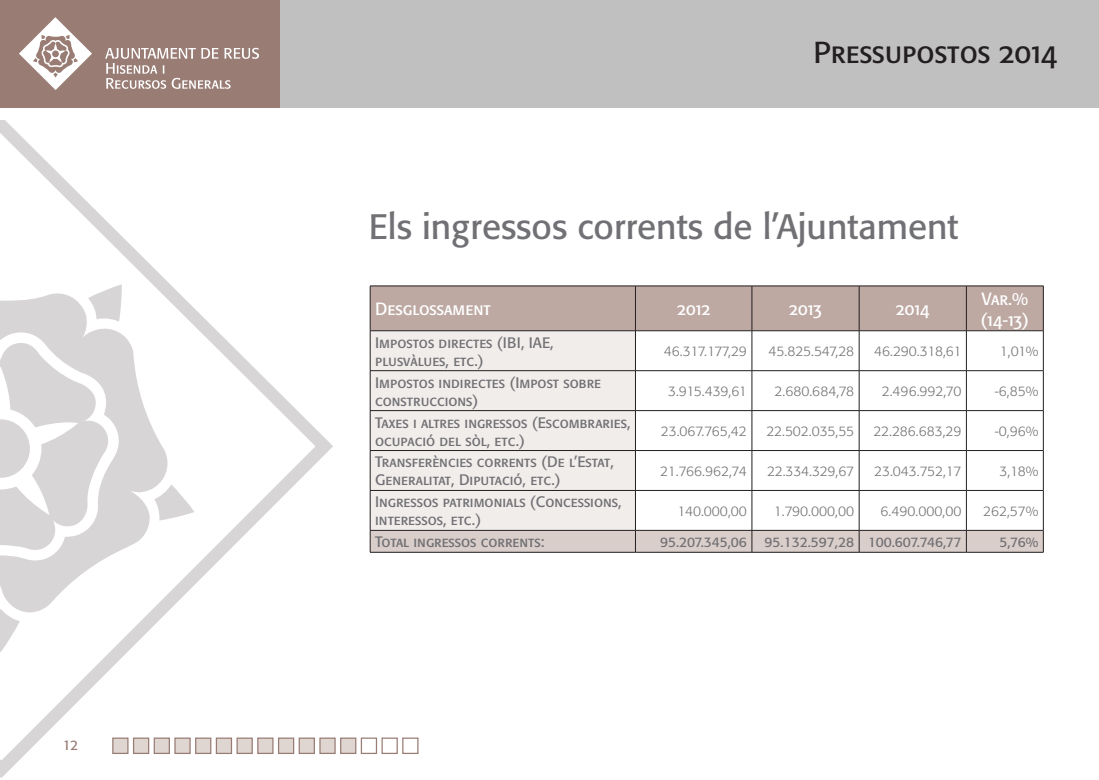
<style>
.page{position:relative;width:1099px;height:780px;background:#fff}
.page>*{position:absolute;margin:0;border:0;box-sizing:border-box;transform-origin:0 0}
.t1{font:35px "Formata";color:#717074}
.t2{font:30px "Formata Regular SC";color:#231f20}
.t3{font:17.5px/21px "Formata Regular SC";color:#fff}
.t4{font:15px/18px "Formata Regular SC";color:#717074}
.t5{font:300 13.75px "Formata";letter-spacing:-.02em;color:#717074}
.t6{font:13.75px "Formata";color:#717074}
.t7{font:13.75px "Formata";color:#997d75}
</style>
<div class="page">
<div style="left:361px;top:737px;width:16px;height:17px;border:1px solid #997d75"></div>
<div style="left:381px;top:737px;width:17px;height:17px;border:1px solid #997d75"></div>
<div style="left:402px;top:737px;width:16px;height:17px;border:1px solid #997d75"></div>
<div style="left:107px;top:0;width:991px;height:108px;background:#c1c0c0"></div>
<div style="left:0;top:0;width:280px;height:108px;background:#997d75"></div>
<svg style="left:0;top:121px;width:333px;height:657px"></svg>
<svg style="left:177px;top:483px;width:17px;height:38px"></svg>
<svg style="left:0;top:279px;width:177px;height:343px"></svg>
<svg style="left:0;top:290px;width:167px;height:322px"></svg>
<svg style="left:0;top:331px;width:120px;height:384px"></svg>
<svg style="left:0;top:331px;width:117px;height:230px"></svg>
<svg style="left:105px;top:48px;width:154px;height:41px"></svg>
<svg style="left:19px;top:17px;width:73px;height:73px"></svg>
<div style="left:52px;top:50px;width:7px;height:7px;background:#997d75;border-radius:50%"></div>
<div style="left:340px;top:737px;width:16px;height:17px;background:#dfd5d1;border:1px solid #997d75"></div>
<div style="left:319px;top:737px;width:17px;height:17px;background:#dfd5d1;border:1px solid #997d75"></div>
<div style="left:298px;top:737px;width:17px;height:17px;background:#dfd5d1;border:1px solid #997d75"></div>
<div style="left:278px;top:737px;width:16px;height:17px;background:#dfd5d1;border:1px solid #997d75"></div>
<div style="left:257px;top:737px;width:16px;height:17px;background:#dfd5d1;border:1px solid #997d75"></div>
<div style="left:236px;top:737px;width:17px;height:17px;background:#dfd5d1;border:1px solid #997d75"></div>
<div style="left:216px;top:737px;width:16px;height:17px;background:#dfd5d1;border:1px solid #997d75"></div>
<div style="left:195px;top:737px;width:16px;height:17px;background:#dfd5d1;border:1px solid #997d75"></div>
<div style="left:174px;top:737px;width:17px;height:17px;background:#dfd5d1;border:1px solid #997d75"></div>
<div style="left:154px;top:737px;width:16px;height:17px;background:#dfd5d1;border:1px solid #997d75"></div>
<div style="left:133px;top:737px;width:16px;height:17px;background:#dfd5d1;border:1px solid #997d75"></div>
<div style="left:112px;top:737px;width:16px;height:17px;background:#dfd5d1;border:1px solid #997d75"></div>
<div style="left:371px;top:287px;width:672px;height:43px;background:#bda8a2"></div>
<div style="left:371px;top:331px;width:264px;height:199px;background:#f0edeb"></div>
<svg style="left:636px;top:331px;width:407px;height:199px"></svg>
<hr style="left:370px;top:286px;width:265px;height:1px;background:#231f20">
<hr style="left:370px;top:286px;width:1px;height:44px;background:#231f20">
<hr style="left:635px;top:286px;width:117px;height:1px;background:#231f20">
<hr style="left:635px;top:286px;width:1px;height:44px;background:#231f20">
<hr style="left:752px;top:286px;width:107px;height:1px;background:#231f20">
<hr style="left:751px;top:286px;width:1px;height:44px;background:#231f20">
<hr style="left:859px;top:286px;width:107px;height:1px;background:#231f20">
<hr style="left:859px;top:286px;width:1px;height:44px;background:#231f20">
<hr style="left:966px;top:286px;width:77px;height:1px;background:#231f20">
<hr style="left:966px;top:286px;width:1px;height:44px;background:#231f20">
<hr style="left:1043px;top:286px;width:1px;height:44px;background:#231f20">
<hr style="left:370px;top:330px;width:265px;height:1px;background:#231f20">
<hr style="left:370px;top:331px;width:1px;height:39px;background:#231f20">
<hr style="left:635px;top:330px;width:117px;height:1px;background:#231f20">
<hr style="left:635px;top:331px;width:1px;height:39px;background:#231f20">
<hr style="left:752px;top:330px;width:107px;height:1px;background:#231f20">
<hr style="left:751px;top:331px;width:1px;height:39px;background:#231f20">
<hr style="left:859px;top:330px;width:107px;height:1px;background:#231f20">
<hr style="left:859px;top:331px;width:1px;height:39px;background:#231f20">
<hr style="left:966px;top:330px;width:77px;height:1px;background:#231f20">
<hr style="left:966px;top:331px;width:1px;height:39px;background:#231f20">
<hr style="left:1043px;top:331px;width:1px;height:39px;background:#231f20">
<hr style="left:370px;top:370px;width:265px;height:1px;background:#231f20">
<hr style="left:370px;top:371px;width:1px;height:39px;background:#231f20">
<hr style="left:635px;top:370px;width:117px;height:1px;background:#231f20">
<hr style="left:635px;top:371px;width:1px;height:39px;background:#231f20">
<hr style="left:752px;top:370px;width:107px;height:1px;background:#231f20">
<hr style="left:751px;top:371px;width:1px;height:39px;background:#231f20">
<hr style="left:859px;top:370px;width:107px;height:1px;background:#231f20">
<hr style="left:859px;top:371px;width:1px;height:39px;background:#231f20">
<hr style="left:966px;top:370px;width:77px;height:1px;background:#231f20">
<hr style="left:966px;top:371px;width:1px;height:39px;background:#231f20">
<hr style="left:1043px;top:371px;width:1px;height:39px;background:#231f20">
<hr style="left:370px;top:410px;width:265px;height:1px;background:#231f20">
<hr style="left:370px;top:411px;width:1px;height:39px;background:#231f20">
<hr style="left:635px;top:410px;width:117px;height:1px;background:#231f20">
<hr style="left:635px;top:411px;width:1px;height:39px;background:#231f20">
<hr style="left:752px;top:410px;width:107px;height:1px;background:#231f20">
<hr style="left:751px;top:411px;width:1px;height:39px;background:#231f20">
<hr style="left:859px;top:410px;width:107px;height:1px;background:#231f20">
<hr style="left:859px;top:411px;width:1px;height:39px;background:#231f20">
<hr style="left:966px;top:410px;width:77px;height:1px;background:#231f20">
<hr style="left:966px;top:411px;width:1px;height:39px;background:#231f20">
<hr style="left:1043px;top:411px;width:1px;height:39px;background:#231f20">
<hr style="left:370px;top:450px;width:265px;height:1px;background:#231f20">
<hr style="left:370px;top:450px;width:1px;height:40px;background:#231f20">
<hr style="left:635px;top:450px;width:117px;height:1px;background:#231f20">
<hr style="left:635px;top:450px;width:1px;height:40px;background:#231f20">
<hr style="left:752px;top:450px;width:107px;height:1px;background:#231f20">
<hr style="left:751px;top:450px;width:1px;height:40px;background:#231f20">
<hr style="left:859px;top:450px;width:107px;height:1px;background:#231f20">
<hr style="left:859px;top:450px;width:1px;height:40px;background:#231f20">
<hr style="left:966px;top:450px;width:77px;height:1px;background:#231f20">
<hr style="left:966px;top:450px;width:1px;height:40px;background:#231f20">
<hr style="left:1043px;top:450px;width:1px;height:40px;background:#231f20">
<hr style="left:370px;top:490px;width:265px;height:1px;background:#231f20">
<hr style="left:370px;top:490px;width:1px;height:40px;background:#231f20">
<hr style="left:635px;top:490px;width:117px;height:1px;background:#231f20">
<hr style="left:635px;top:490px;width:1px;height:40px;background:#231f20">
<hr style="left:752px;top:490px;width:107px;height:1px;background:#231f20">
<hr style="left:751px;top:490px;width:1px;height:40px;background:#231f20">
<hr style="left:859px;top:490px;width:107px;height:1px;background:#231f20">
<hr style="left:859px;top:490px;width:1px;height:40px;background:#231f20">
<hr style="left:966px;top:490px;width:77px;height:1px;background:#231f20">
<hr style="left:966px;top:490px;width:1px;height:40px;background:#231f20">
<hr style="left:1043px;top:490px;width:1px;height:40px;background:#231f20">
<svg style="left:370px;top:530px;width:674px;height:22px;background:#cec3c0"></svg>
<hr style="left:370px;top:552px;width:265px;height:1px;background:#231f20">
<hr style="left:635px;top:552px;width:117px;height:1px;background:#231f20">
<hr style="left:752px;top:552px;width:107px;height:1px;background:#231f20">
<hr style="left:859px;top:552px;width:107px;height:1px;background:#231f20">
<hr style="left:966px;top:552px;width:77px;height:1px;background:#231f20">
<p class="t7" style="left:63px;top:737px;width:17px">12</p>
<h2 class="t2" style="left:813px;top:34px;width:245px">Pressupostos 2014</h2>
<h1 class="t1" style="left:369px;top:205px;width:591px">Els ingressos corrents de l’Ajuntament</h1>
<p class="t3" style="left:375px;top:298px;width:117px">Desglossament</p>
<p class="t3" style="left:677px;top:298px;width:35px">2012</p>
<p class="t3" style="left:789px;top:298px;width:34px">2013</p>
<p class="t3" style="left:895px;top:298px;width:35px">2014</p>
<p class="t3" style="left:980px;top:288px;width:50px">Var.% (14-13)</p>
<p class="t4" style="left:375px;top:333px;width:180px">Impostos directes (IBI, IAE, plusvàlues, etc.)</p>
<p class="t5" style="left:663px;top:343px;width:85px">46.317.177,29</p>
<p class="t5" style="left:768px;top:343px;width:87px">45.825.547,28</p>
<p class="t5" style="left:874px;top:343px;width:89px">46.290.318,61</p>
<p class="t5" style="left:999px;top:343px;width:40px">1,01%</p>
<p class="t4" style="left:375px;top:373px;width:227px">Impostos indirectes (Impost sobre construccions)</p>
<p class="t5" style="left:668px;top:383px;width:80px">3.915.439,61</p>
<p class="t5" style="left:774px;top:383px;width:81px">2.680.684,78</p>
<p class="t5" style="left:881px;top:383px;width:81px">2.496.992,70</p>
<p class="t5" style="left:994px;top:383px;width:45px">-6,85%</p>
<p class="t4" style="left:375px;top:413px;width:257px">Taxes i altres ingressos (Escombraries, ocupació del sòl, etc.)</p>
<p class="t5" style="left:661px;top:423px;width:87px">23.067.765,42</p>
<p class="t5" style="left:766px;top:423px;width:89px">22.502.035,55</p>
<p class="t5" style="left:873px;top:423px;width:89px">22.286.683,29</p>
<p class="t5" style="left:994px;top:423px;width:45px">-0,96%</p>
<p class="t4" style="left:375px;top:453px;width:240px">Transferències corrents (De l’Estat,<br>Generalitat, Diputació, etc.)</p>
<p class="t5" style="left:660px;top:462px;width:88px">21.766.962,74</p>
<p class="t5" style="left:767px;top:462px;width:89px">22.334.329,67</p>
<p class="t5" style="left:874px;top:462px;width:89px">23.043.752,17</p>
<p class="t5" style="left:999px;top:462px;width:40px">3,18%</p>
<p class="t4" style="left:375px;top:493px;width:248px">Ingressos patrimonials (Concessions, interessos, etc.)</p>
<p class="t5" style="left:677px;top:502px;width:71px">140.000,00</p>
<p class="t5" style="left:774px;top:502px;width:82px">1.790.000,00</p>
<p class="t5" style="left:880px;top:502px;width:82px">6.490.000,00</p>
<p class="t5" style="left:983px;top:502px;width:56px">262,57%</p>
<p class="t4" style="left:375px;top:533px;width:171px">Total ingressos corrents:</p>
<p class="t6" style="left:660px;top:533px;width:88px">95.207.345,06</p>
<p class="t6" style="left:764px;top:533px;width:198px">95.132.597,28 100.607.746,77</p>
<p class="t6" style="left:999px;top:533px;width:40px">5,76%</p>
</div>
